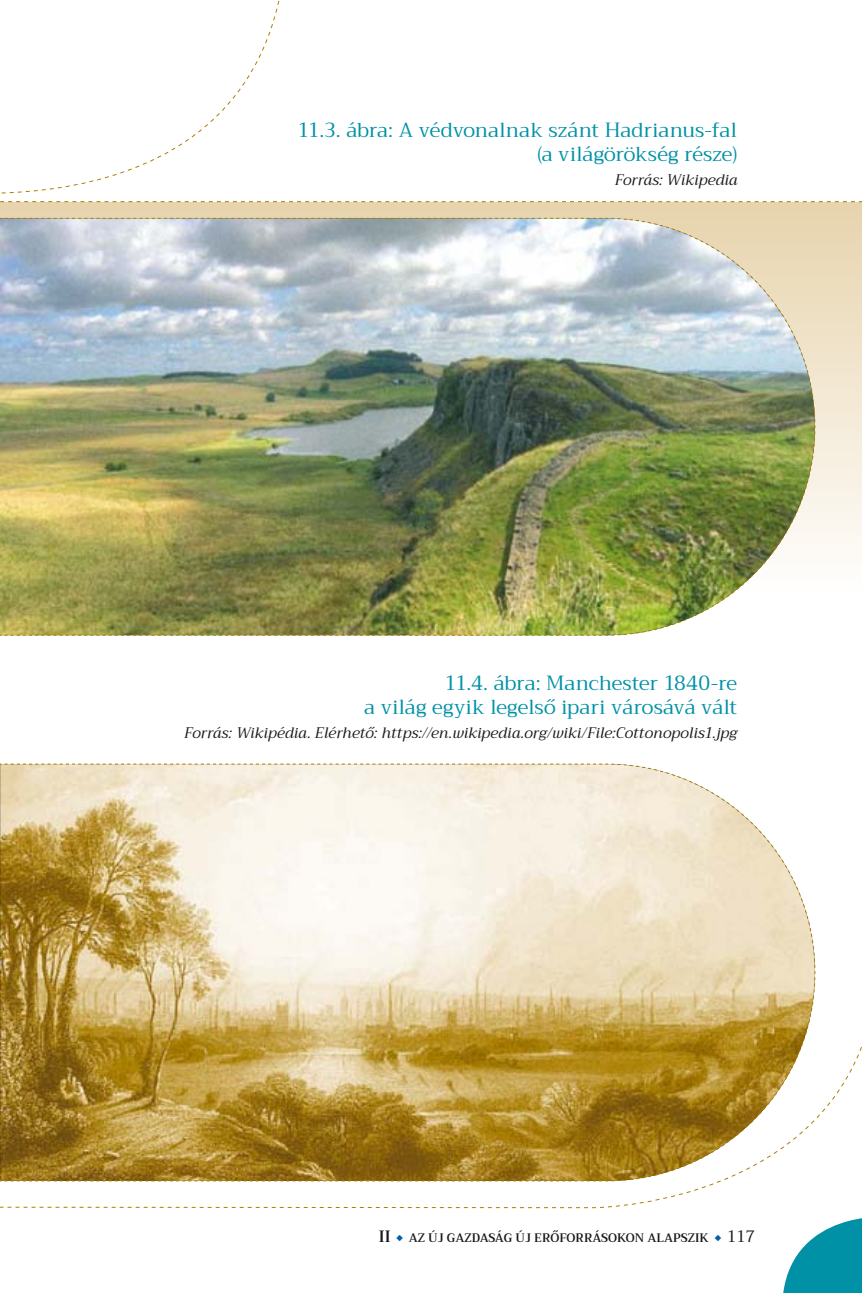
<style>
.page{position:relative;width:862px;height:1293px;background:#fff}
.page>*{position:absolute;margin:0;border:0;box-sizing:border-box;transform-origin:0 0}
.t1{font:20px/24px "Trirong";color:#0091a6;text-align:right}
.t2{font:italic 15px "Trirong";letter-spacing:.01em;color:#1a171c}
.t3{font:600 12px "Trirong";color:#1a171c}
.s1{font-size:16px}
.s2{color:#0060a9}
.s3{font-weight:400;font-size:16px}
</style>
<div class="page">
<img style="left:0;top:0;width:862px;height:1293px">
<p class="t1" style="left:298px;top:119px;width:441px">11.3. ábra: A védvonalnak szánt Hadrianus-fal (a világörökség része)</p>
<p class="t2" style="left:615px;top:168px;width:124px">Forrás: Wikipedia</p>
<p class="t1" style="left:364px;top:671px;width:374px">11.4. ábra: Manchester 1840-re<br>a világ egyik legelső ipari városává vált</p>
<p class="t2" style="left:184px;top:720px;width:554px">Forrás: Wikipédia. Elérhető: https://en.wikipedia.org/wiki/File:Cottonopolis1.jpg</p>
<p class="t3" style="left:379px;top:1228px;width:378px"><span class="s1">II</span> <span class="s2">◆</span> AZ ÚJ GAZDASÁG ÚJ ERŐFORRÁSOKON ALAPSZIK <span class="s2">◆</span> <span class="s3">117</span></p>
</div>
